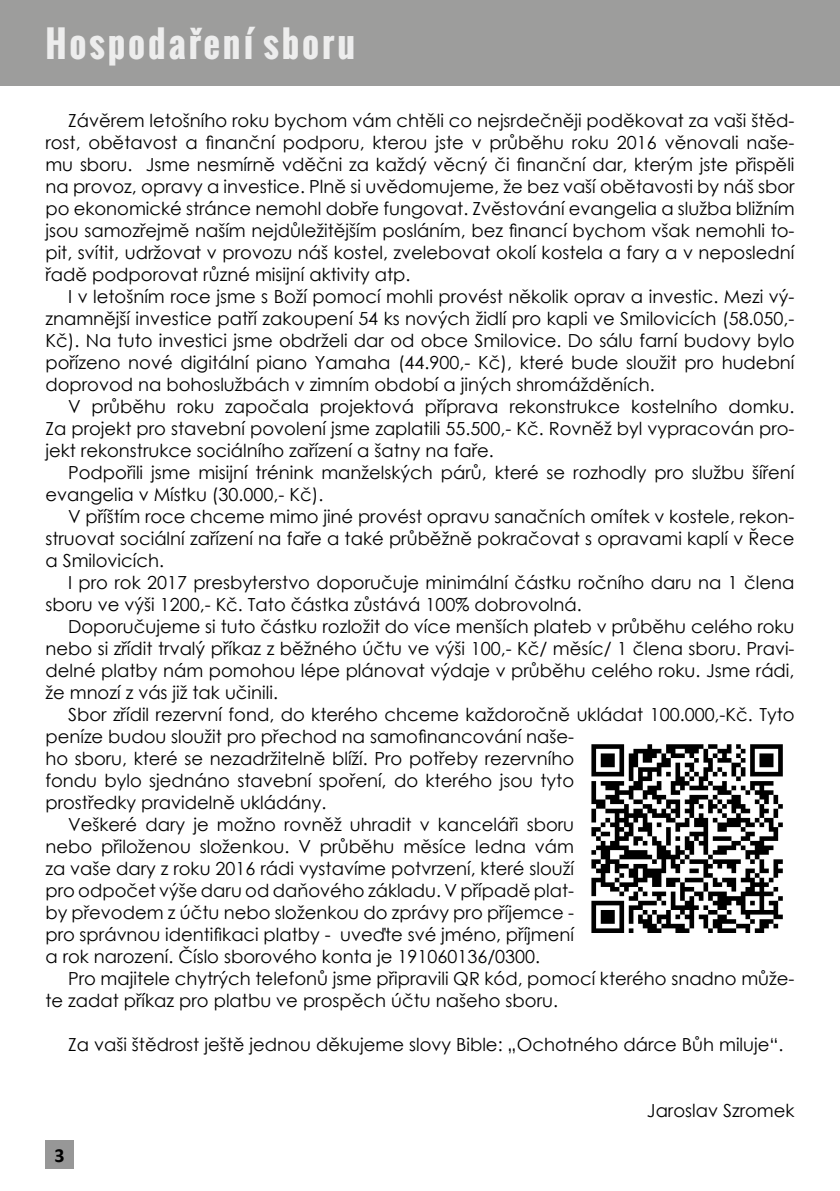
<style>
.page{position:relative;width:840px;height:1191px;background:#fff}
.page>*{position:absolute;margin:0;border:0;box-sizing:border-box;transform-origin:0 0}
.t1{font:700 36px "Oswald";letter-spacing:.08em;color:#ededed}
.t2{font:700 20px "Calibri";color:#000}
.t3{font:18px/22px "Century Gothic";color:#000;text-align:justify}
</style>
<div class="page">
<div style="left:45px;top:1140px;width:29px;height:28px;background:#979797"></div>
<div style="left:0;top:0;width:839px;height:85px;background:#9d9d9c"></div>
<img style="left:591px;top:744px;width:192px;height:189px">
<h1 class="t1" style="left:45px;top:17px;width:311px">Hospodaření sboru</h1>
<p class="t3" style="left:45px;top:109px;width:750px;text-indent:23px">Závěrem letošního roku bychom vám chtěli co nejsrdečněji poděkovat za vaši štěd&shy;rost, obětavost a finanční podporu, kterou jste v průběhu roku 2016 věnovali naše&shy;mu sboru. Jsme nesmírně vděčni za každý věcný či finanční dar, kterým jste přispěli na provoz, opravy a investice. Plně si uvědomujeme, že bez vaší obětavosti by náš sbor po ekonomické stránce nemohl dobře fungovat. Zvěstování evangelia a služba bližním jsou samozřejmě naším nejdůležitějším posláním, bez financí bychom však nemohli to&shy;pit, svítit, udržovat v provozu náš kostel, zvelebovat okolí kostela a fary a v neposlední řadě podporovat různé misijní aktivity atp.</p>
<p class="t3" style="left:45px;top:285px;width:750px;text-indent:23px">I v letošním roce jsme s Boží pomocí mohli provést několik oprav a investic. Mezi vý&shy;znamnější investice patří zakoupení 54 ks nových židlí pro kapli ve Smilovicích (58.050,- Kč). Na tuto investici jsme obdrželi dar od obce Smilovice. Do sálu farní budovy bylo pořízeno nové digitální piano Yamaha (44.900,- Kč), které bude sloužit pro hudební doprovod na bohoslužbách v zimním období a jiných shromážděních.</p>
<p class="t3" style="left:45px;top:395px;width:750px;text-indent:23px">V průběhu roku započala projektová příprava rekonstrukce kostelního domku.<br>Za projekt pro stavební povolení jsme zaplatili 55.500,- Kč. Rovněž byl vypracován pro&shy;jekt rekonstrukce sociálního zařízení a šatny na faře.</p>
<p class="t3" style="left:45px;top:461px;width:750px;text-indent:23px">Podpořili jsme misijní trénink manželských párů, které se rozhodly pro službu šíření evangelia v Místku (30.000,- Kč).</p>
<p class="t3" style="left:45px;top:505px;width:750px;text-indent:23px">V příštím roce chceme mimo jiné provést opravu sanačních omítek v kostele, rekon&shy;struovat sociální zařízení na faře a také průběžně pokračovat s opravami kaplí v Řece a Smilovicích.</p>
<p class="t3" style="left:45px;top:571px;width:750px;text-indent:23px">I pro rok 2017 presbyterstvo doporučuje minimální částku ročního daru na 1 člena sboru ve výši 1200,- Kč. Tato částka zůstává 100% dobrovolná.</p>
<p class="t3" style="left:45px;top:615px;width:750px;text-indent:23px">Doporučujeme si tuto částku rozložit do více menších plateb v průběhu celého roku nebo si zřídit trvalý příkaz z běžného účtu ve výši 100,- Kč/ měsíc/ 1 člena sboru. Pravi&shy;delné platby nám pomohou lépe plánovat výdaje v průběhu celého roku. Jsme rádi, že mnozí z vás již tak učinili.</p>
<p class="t3" style="left:68px;top:703px;width:727px">Sbor zřídil rezervní fond, do kterého chceme každoročně ukládat 100.000,-Kč. Tyto</p>
<p class="t3" style="left:45px;top:725px;width:530px">peníze budou sloužit pro přechod na samofinancování naše-</p>
<p class="t3" style="left:45px;top:747px;width:530px">ho sboru, které se nezadržitelně blíží. Pro potřeby rezervního</p>
<p class="t3" style="left:45px;top:769px;width:530px">fondu bylo sjednáno stavební spoření, do kterého jsou tyto</p>
<p class="t3" style="left:45px;top:791px;width:282px">prostředky pravidelně ukládány.</p>
<p class="t3" style="left:68px;top:813px;width:507px">Veškeré dary je možno rovněž uhradit v kanceláři sboru</p>
<p class="t3" style="left:45px;top:835px;width:530px">nebo přiloženou složenkou. V průběhu měsíce ledna vám</p>
<p class="t3" style="left:45px;top:857px;width:530px">za vaše dary z roku 2016 rádi vystavíme potvrzení, které slouží</p>
<p class="t3" style="left:45px;top:879px;width:530px">pro odpočet výše daru od daňového základu. V případě plat-</p>
<p class="t3" style="left:45px;top:901px;width:530px">by převodem z účtu nebo složenkou do zprávy pro příjemce -</p>
<p class="t3" style="left:45px;top:923px;width:530px">pro správnou identifikaci platby - uveďte své jméno, příjmení</p>
<p class="t3" style="left:45px;top:945px;width:496px">a rok narození. Číslo sborového konta je 191060136/0300.</p>
<p class="t3" style="left:68px;top:967px;width:727px">Pro majitele chytrých telefonů jsme připravili QR kód, pomocí kterého snadno může-</p>
<p class="t3" style="left:45px;top:989px;width:514px">te zadat příkaz pro platbu ve prospěch účtu našeho sboru.</p>
<p class="t3" style="left:68px;top:1033px;width:716px">Za vaši štědrost ještě jednou děkujeme slovy Bible: „Ochotného dárce Bůh miluje“.</p>
<p class="t2" style="left:54px;top:1140px;width:12px">3</p>
<p class="t3" style="left:646px;top:1099px;width:149px">Jaroslav Szromek</p>
</div>
